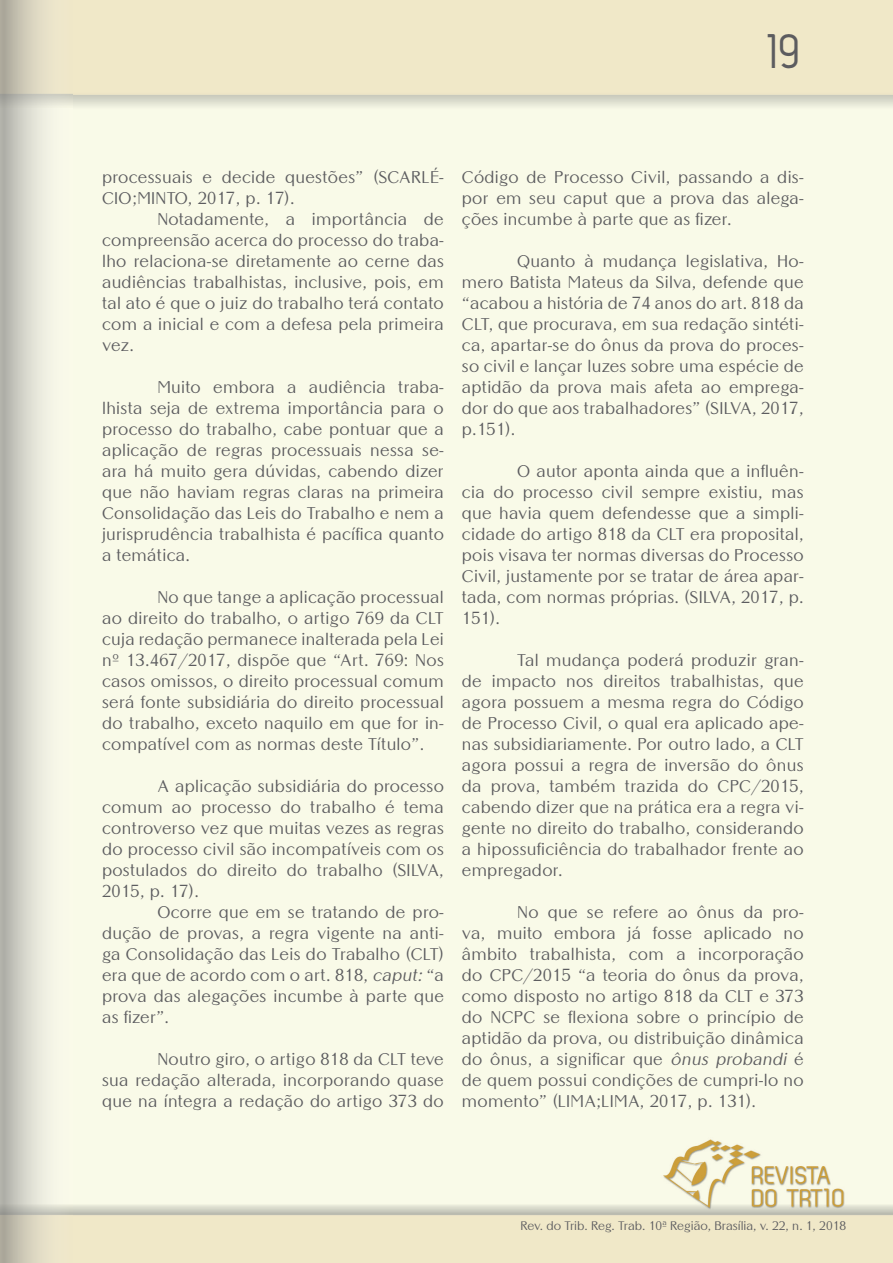
<style>
.page{position:relative;width:893px;height:1263px;background:#fff}
.page>*{position:absolute;margin:0;border:0;box-sizing:border-box;transform-origin:0 0}
.t1{font:49.5px "Zag";color:#5c5c5f}
.TEXTO_GERAL{font:16.5px/21px "Altrincham";letter-spacing:.02em;color:#5c5c5f;text-align:justify}
.t2{font:12px "Altrincham";color:#5c5c5f}
.s1{font-style:italic}
</style>
<div class="page">
<img style="left:89px;top:0;width:804px;height:1263px">
<p class="t1" style="left:770px;top:24px;width:35px">19</p>
<p class="TEXTO_GERAL" style="left:102px;top:167px;width:343px">processuais e decide questões” (SCARLÉ-<br>CIO;MINTO, 2017, p. 17).</p>
<p class="TEXTO_GERAL" style="left:102px;top:209px;width:343px;text-indent:55px">Notadamente, a importância de compreensão acerca do processo do traba&shy;lho relaciona-se diretamente ao cerne das audiências trabalhistas, inclusive, pois, em tal ato é que o juiz do trabalho terá contato com a inicial e com a defesa pela primeira vez.</p>
<p class="TEXTO_GERAL" style="left:102px;top:377px;width:343px;text-indent:55px">Muito embora a audiência traba&shy;lhista seja de extrema importância para o processo do trabalho, cabe pontuar que a aplicação de regras processuais nessa se&shy;ara há muito gera dúvidas, cabendo dizer que não haviam regras claras na primeira Consolidação das Leis do Trabalho e nem a jurisprudência trabalhista é pacífica quanto a temática.</p>
<p class="TEXTO_GERAL" style="left:102px;top:587px;width:343px;text-indent:55px">No que tange a aplicação processual ao direito do trabalho, o artigo 769 da CLT cuja redação permanece inalterada pela Lei nº 13.467/2017, dispõe que “Art. 769: Nos casos omissos, o direito processual comum será fonte subsidiária do direito processual do trabalho, exceto naquilo em que for in&shy;compatível com as normas deste Título”.</p>
<p class="TEXTO_GERAL" style="left:102px;top:776px;width:343px;text-indent:55px">A aplicação subsidiária do processo comum ao processo do trabalho é tema controverso vez que muitas vezes as regras do processo civil são incompatíveis com os postulados do direito do trabalho (SILVA, 2015, p. 17).</p>
<p class="TEXTO_GERAL" style="left:102px;top:902px;width:343px;text-indent:55px">Ocorre que em se tratando de pro&shy;dução de provas, a regra vigente na anti&shy;ga Consolidação das Leis do Trabalho (CLT) era que de acordo com o art. 818, <span class="s1">caput:</span>“a prova das alegações incumbe à parte que as fizer”.</p>
<p class="TEXTO_GERAL" style="left:102px;top:1049px;width:343px;text-indent:55px">Noutro giro, o artigo 818 da CLT teve sua redação alterada, incorporando quase que na íntegra a redação do artigo 373 do</p>
<p class="TEXTO_GERAL" style="left:462px;top:167px;width:343px">Código de Processo Civil, passando a dis&shy;por em seu caput que a prova das alega&shy;ções incumbe à parte que as fizer.</p>
<p class="TEXTO_GERAL" style="left:462px;top:251px;width:343px;text-indent:55px">Quanto à mudança legislativa, Ho&shy;mero Batista Mateus da Silva, defende que “acabou a história de 74 anos do art. 818 da CLT, que procurava, em sua redação sintéti&shy;ca, apartar-se do ônus da prova do proces&shy;so civil e lançar luzes sobre uma espécie de aptidão da prova mais afeta ao emprega&shy;dor do que aos trabalhadores” (SILVA, 2017, p.151).</p>
<p class="TEXTO_GERAL" style="left:462px;top:461px;width:343px;text-indent:55px">O autor aponta ainda que a influên&shy;cia do processo civil sempre existiu, mas que havia quem defendesse que a simpli&shy;cidade do artigo 818 da CLT era proposital, pois visava ter normas diversas do Processo Civil, justamente por se tratar de área apar&shy;tada, com normas próprias. (SILVA, 2017, p.<br>151).</p>
<p class="TEXTO_GERAL" style="left:462px;top:650px;width:343px;text-indent:55px">Tal mudança poderá produzir gran&shy;de impacto nos direitos trabalhistas, que agora possuem a mesma regra do Código de Processo Civil, o qual era aplicado ape&shy;nas subsidiariamente. Por outro lado, a CLT agora possui a regra de inversão do ônus da prova, também trazida do CPC/2015, cabendo dizer que na prática era a regra vi&shy;gente no direito do trabalho, considerando a hipossuficiência do trabalhador frente ao empregador.</p>
<p class="TEXTO_GERAL" style="left:462px;top:902px;width:343px;text-indent:55px">No que se refere ao ônus da pro&shy;va, muito embora já fosse aplicado no âmbito trabalhista, com a incorporação do CPC/2015 “a teoria do ônus da prova, como disposto no artigo 818 da CLT e 373 do NCPC se flexiona sobre o princípio de aptidão da prova, ou distribuição dinâmica do ônus, a significar que <span class="s1">ônus probandi</span> é de quem possui condições de cumpri-lo no momento” (LIMA;LIMA, 2017, p. 131).</p>
<p class="t2" style="left:520px;top:1218px;width:327px">Rev. do Trib. Reg. Trab. 10ª Região, Brasília, v. 22, n. 1, 2018</p>
</div>
